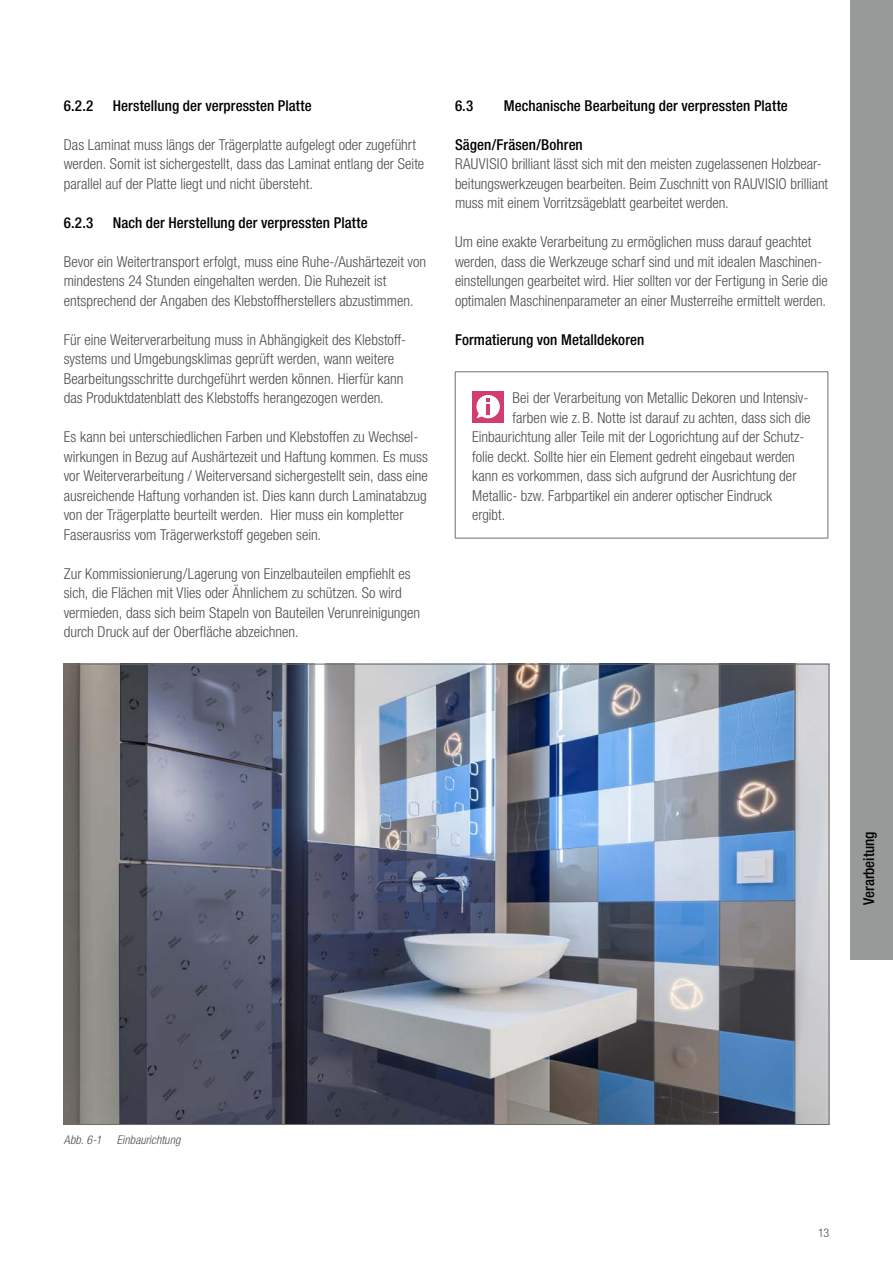
<style>
.page{position:relative;width:893px;height:1263px;background:#fff}
.page>*{position:absolute;margin:0;border:0;box-sizing:border-box;transform-origin:0 0}
.Bodytext{font:300 condensed 15px/19.5px "Helvetica Neue LTW1 G";color:#4e4e4d}
.Bodytext_headline{font:500 condensed 15px "Helvetica Neue LTW1 G";letter-spacing:.005em;color:#000}
.t1{font:italic 300 condensed 12px "Helvetica Neue LTW1 G";letter-spacing:.01em;color:#4e4e4d}
.t2{font:300 condensed 12px "Helvetica Neue LTW1 G";color:#4e4e4d}
</style>
<div class="page">
<hr style="left:455px;top:371px;width:373px;height:1px;background:#6d6d6c">
<hr style="left:455px;top:372px;width:1px;height:166px;background:#6d6d6c">
<hr style="left:828px;top:372px;width:1px;height:166px;background:#6d6d6c">
<hr style="left:455px;top:538px;width:373px;height:1px;background:#6d6d6c">
<div style="left:472px;top:391px;width:32px;height:32px;background:#d13c73"></div>
<svg style="left:476px;top:395px;width:24px;height:23px"></svg>
<img style="left:66px;top:666px;width:761px;height:457px">
<div style="left:850px;top:0;width:43px;height:960px;background:#989999"></div>
<p class="Bodytext_headline" style="left:64px;top:96px;width:31px">6.2.2</p>
<p class="Bodytext_headline" style="left:113px;top:96px;width:201px">Herstellung der verpressten Platte</p>
<p class="Bodytext" style="left:64px;top:135px;width:362px">Das Laminat muss längs der Trägerplatte aufgelegt oder zugeführt werden. Somit ist sichergestellt, dass das Laminat entlang der Seite parallel auf der Platte liegt und nicht übersteht.</p>
<p class="Bodytext_headline" style="left:64px;top:213px;width:31px">6.2.3</p>
<p class="Bodytext_headline" style="left:113px;top:213px;width:256px">Nach der Herstellung der verpressten Platte</p>
<p class="Bodytext" style="left:64px;top:252px;width:364px">Bevor ein Weitertransport erfolgt, muss eine Ruhe-/Aushärtezeit von mindestens 24 Stunden eingehalten werden. Die Ruhezeit ist entsprechend der Angaben des Klebstoffherstellers abzustimmen.</p>
<p class="Bodytext" style="left:64px;top:330px;width:342px">Für eine Weiterverarbeitung muss in Abhängigkeit des Klebstoff&shy;systems und Umgebungsklimas geprüft werden, wann weitere Bearbeitungsschritte durchgeführt werden können. Hierfür kann das Produktdatenblatt des Klebstoffs herangezogen werden.</p>
<p class="Bodytext" style="left:64px;top:427px;width:366px">Es kann bei unterschiedlichen Farben und Klebstoffen zu Wechsel&shy;wirkungen in Bezug auf Aushärtezeit und Haftung kommen. Es muss vor Weiterverarbeitung / Weiterversand sichergestellt sein, dass eine ausreichende Haftung vorhanden ist. Dies kann durch Laminatabzug von der Trägerplatte beurteilt werden. Hier muss ein kompletter Faserausriss vom Trägerwerkstoff gegeben sein.</p>
<p class="Bodytext" style="left:64px;top:564px;width:358px">Zur Kommissionierung/Lagerung von Einzelbauteilen empfiehlt es sich, die Flächen mit Vlies oder Ähnlichem zu schützen. So wird vermieden, dass sich beim Stapeln von Bauteilen Verunreinigungen durch Druck auf der Oberfläche abzeichnen.</p>
<p class="Bodytext_headline" style="left:455px;top:96px;width:20px">6.3</p>
<p class="Bodytext_headline" style="left:504px;top:96px;width:285px">Mechanische Bearbeitung der verpressten Platte</p>
<p class="Bodytext_headline" style="left:455px;top:135px;width:129px">Sägen/Fräsen/Bohren</p>
<p class="Bodytext" style="left:455px;top:154px;width:375px">RAUVISIO brilliant lässt sich mit den meisten zugelassenen Holzbear&shy;beitungswerkzeugen bearbeiten. Beim Zuschnitt von RAUVISIO brilliant muss mit einem Vorritzsägeblatt gearbeitet werden.</p>
<p class="Bodytext" style="left:455px;top:232px;width:374px">Um eine exakte Verarbeitung zu ermöglichen muss darauf geachtet werden, dass die Werkzeuge scharf sind und mit idealen Maschinen&shy;einstellungen gearbeitet wird. Hier sollten vor der Fertigung in Serie die optimalen Maschinenparameter an einer Musterreihe ermittelt werden.</p>
<p class="Bodytext_headline" style="left:455px;top:330px;width:191px">Formatierung von Metalldekoren</p>
<p class="Bodytext" style="left:513px;top:388px;width:297px">Bei der Verarbeitung von Metallic Dekoren und Intensiv-</p>
<p class="Bodytext" style="left:513px;top:408px;width:299px">farben wie z. B. Notte ist darauf zu achten, dass sich die</p>
<p class="Bodytext" style="left:472px;top:427px;width:334px">Einbaurichtung aller Teile mit der Logorichtung auf der Schutz-</p>
<p class="Bodytext" style="left:472px;top:447px;width:324px">folie deckt. Sollte hier ein Element gedreht eingebaut werden</p>
<p class="Bodytext" style="left:472px;top:466px;width:326px">kann es vorkommen, dass sich aufgrund der Ausrichtung der</p>
<p class="Bodytext" style="left:472px;top:486px;width:302px">Metallic- bzw. Farbpartikel ein anderer optischer Eindruck</p>
<p class="Bodytext" style="left:472px;top:505px;width:35px">ergibt.</p>
<p class="Bodytext_headline" style="left:860px;top:905px;width:74px;rotate:-90deg">Verarbeitung</p>
<p class="t1" style="left:64px;top:1133px;width:39px">Abb. 6-1</p>
<p class="t1" style="left:117px;top:1133px;width:65px">Einbaurichtung</p>
<p class="t2" style="left:818px;top:1226px;width:13px">13</p>
</div>
